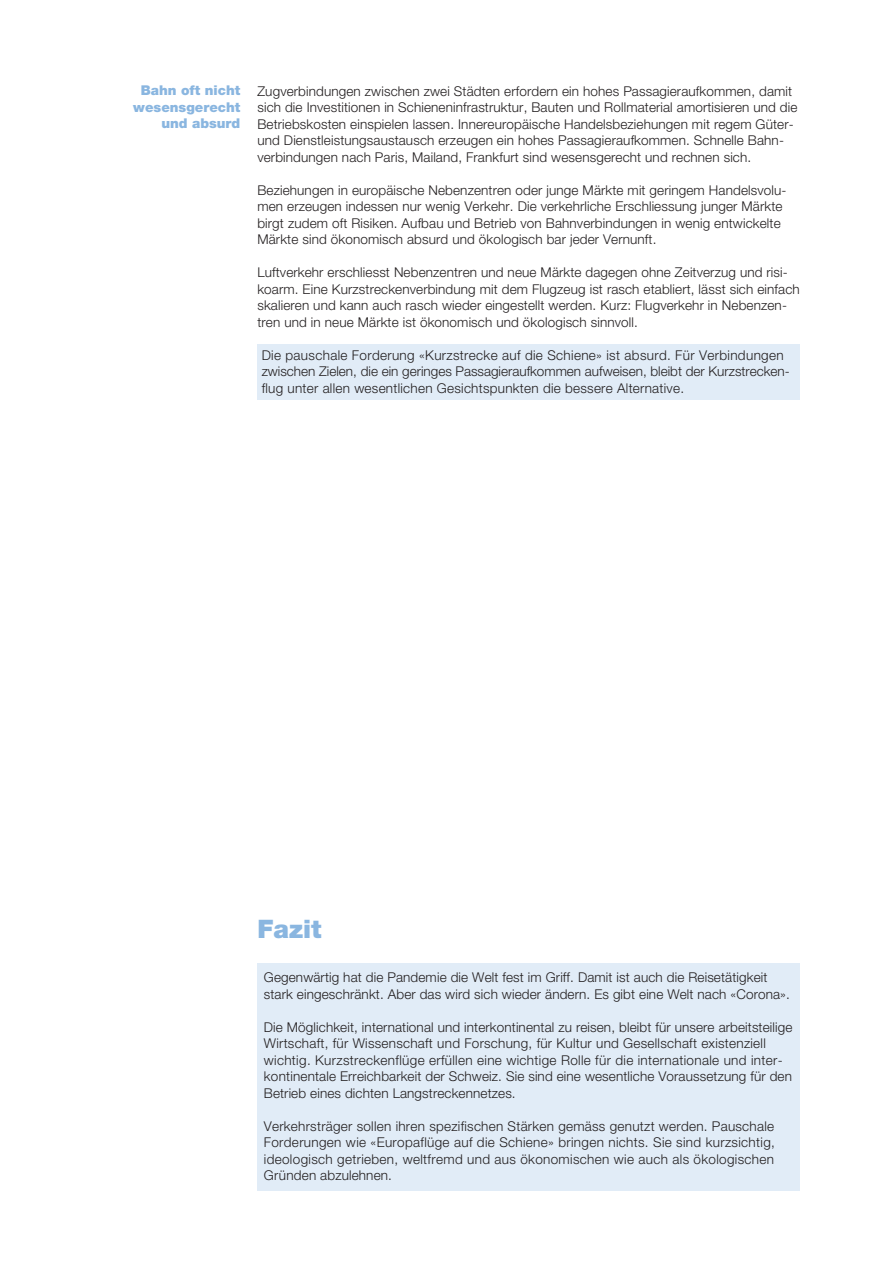
<style>
.page{position:relative;width:885px;height:1263px;background:#fff}
.page>*{position:absolute;margin:0;border:0;box-sizing:border-box;transform-origin:0 0}
.t1{font:900 25.5px "Helvetica Neue";color:#8ab6e0}
.t2{font:300 13.5px/16.5px "Helvetica Neue";letter-spacing:.01em;color:#231f20}
.t3{font:900 13.5px/16.5px "Helvetica Neue";color:#8ab6e0;text-align:right}
</style>
<div class="page">
<div style="left:257px;top:344px;width:542px;height:56px;background:#e1ecf7"></div>
<div style="left:257px;top:963px;width:542px;height:228px;background:#e1ecf7"></div>
<p class="t3" style="left:133px;top:82px;width:109px">Bahn oft nicht wesensgerecht und absurd</p>
<p class="t2" style="left:257px;top:82px;width:541px">Zugverbindungen zwischen zwei Städten erfordern ein hohes Passagieraufkommen, damit sich die Investitionen in Schieneninfrastruktur, Bauten und Rollmaterial amortisieren und die Betriebskosten einspielen lassen. Innereuropäische Handelsbeziehungen mit regem Güter&shy;und Dienstleistungsaustausch erzeugen ein hohes Passagieraufkommen. Schnelle Bahn&shy;verbindungen nach Paris, Mailand, Frankfurt sind wesensgerecht und rechnen sich.</p>
<p class="t2" style="left:257px;top:181px;width:530px">Beziehungen in europäische Nebenzentren oder junge Märkte mit geringem Handelsvolu&shy;men erzeugen indessen nur wenig Verkehr. Die verkehrliche Erschliessung junger Märkte birgt zudem oft Risiken. Aufbau und Betrieb von Bahnverbindungen in wenig entwickelte Märkte sind ökonomisch absurd und ökologisch bar jeder Vernunft.</p>
<p class="t2" style="left:257px;top:264px;width:543px">Luftverkehr erschliesst Nebenzentren und neue Märkte dagegen ohne Zeitverzug und risi&shy;koarm. Eine Kurzstreckenverbindung mit dem Flugzeug ist rasch etabliert, lässt sich einfach skalieren und kann auch rasch wieder eingestellt werden. Kurz: Flugverkehr in Nebenzen&shy;tren und in neue Märkte ist ökonomisch und ökologisch sinnvoll.</p>
<p class="t2" style="left:261px;top:346px;width:529px">Die pauschale Forderung «Kurzstrecke auf die Schiene» ist absurd. Für Verbindungen zwischen Zielen, die ein geringes Passagieraufkommen aufweisen, bleibt der Kurzstrecken&shy;flug unter allen wesentlichen Gesichtspunkten die bessere Alternative.</p>
<h1 class="t1" style="left:257px;top:913px;width:66px">Fazit</h1>
<p class="t2" style="left:264px;top:969px;width:527px">Gegenwärtig hat die Pandemie die Welt fest im Griff. Damit ist auch die Reisetätigkeit stark eingeschränkt. Aber das wird sich wieder ändern. Es gibt eine Welt nach «Corona».</p>
<p class="t2" style="left:264px;top:1018px;width:530px">Die Möglichkeit, international und interkontinental zu reisen, bleibt für unsere arbeitsteilige Wirtschaft, für Wissenschaft und Forschung, für Kultur und Gesellschaft existenziell wichtig. Kurzstreckenflüge erfüllen eine wichtige Rolle für die internationale und inter&shy;kontinentale Erreichbarkeit der Schweiz. Sie sind eine wesentliche Voraussetzung für den Betrieb eines dichten Langstreckennetzes.</p>
<p class="t2" style="left:264px;top:1117px;width:512px;text-align:justify">Verkehrsträger sollen ihren spezifischen Stärken gemäss genutzt werden. Pauschale Forderungen wie «Europaflüge auf die Schiene» bringen nichts. Sie sind kurzsichtig, ideologisch getrieben, weltfremd und aus ökonomischen wie auch als ökologischen Gründen abzulehnen.</p>
</div>
